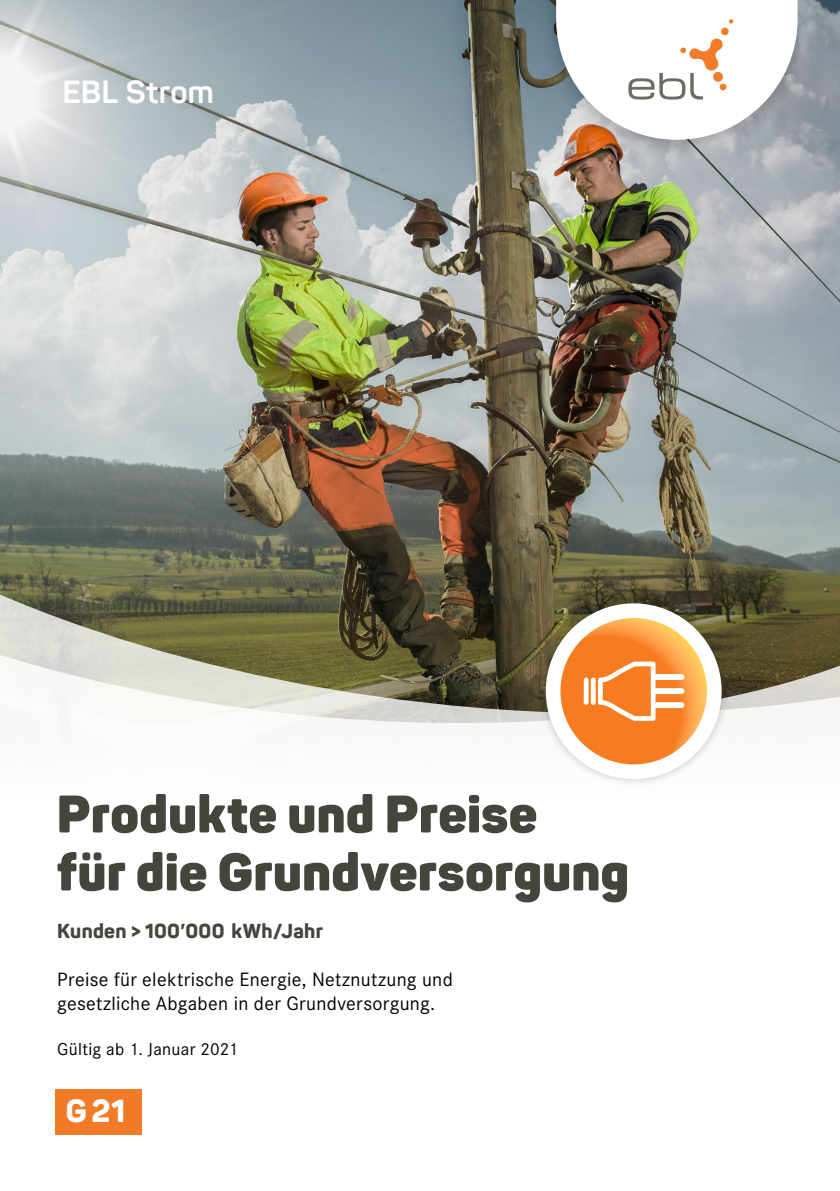
<style>
.page{position:relative;width:840px;height:1191px;background:#fff}
.page>*{position:absolute;margin:0;border:0;box-sizing:border-box;transform-origin:0 0}
.t1{font:900 52px/58px "Panton";letter-spacing:.005em;color:#46453d}
.t2{font:700 31.6px "Panton";letter-spacing:.01em;color:#fff}
.t3{font:800 31.6px "Panton";color:#fff}
.t4{font:20px/24px "Corporate S";letter-spacing:.015em;color:#000}
.t5{font:800 20px "Panton";letter-spacing:.015em;color:#46453d}
.t6{font:18px "Corporate S";letter-spacing:.015em;color:#000}
</style>
<div class="page">
<img style="left:0;top:0;width:839px;height:549px">
<svg style="left:0;top:549px;width:839px;height:550px"></svg>
<div style="left:536px;top:595px;width:193px;height:192px;background:#000;opacity:.2"></div>
<div style="left:545px;top:603px;width:176px;height:176px;background:#fff;border-radius:50%"></div>
<svg style="left:560px;top:618px;width:146px;height:146px;background:#f98d32"></svg>
<svg style="left:597px;top:661px;width:87px;height:60px"></svg>
<div style="left:590px;top:677px;width:5px;height:28px;background:#fff;border-radius:2px"></div>
<div style="left:583px;top:677px;width:5px;height:28px;background:#fff;border-radius:2px"></div>
<img style="left:534px;top:0;width:284px;height:168px">
<svg style="left:556px;top:0;width:241px;height:140px"></svg>
<div style="left:56px;top:1088px;width:86px;height:46px;background:#f17b29"></div>
<h2 class="t2" style="left:62px;top:72px;width:153px">EBL Strom</h2>
<h1 class="t1" style="left:57px;top:784px;width:573px">Produkte und Preise<br>für die Grundversorgung</h1>
<p class="t5" style="left:57px;top:918px;width:267px">Kunden &gt; 100’000 kWh/Jahr</p>
<p class="t4" style="left:57px;top:966px;width:397px">Preise für elektrische Energie, Netznutzung und gesetzliche Abgaben in der Grundversorgung.</p>
<p class="t6" style="left:57px;top:1037px;width:182px">Gültig ab 1. Januar 2021</p>
<h2 class="t3" style="left:66px;top:1091px;width:61px">G21</h2>
</div>
